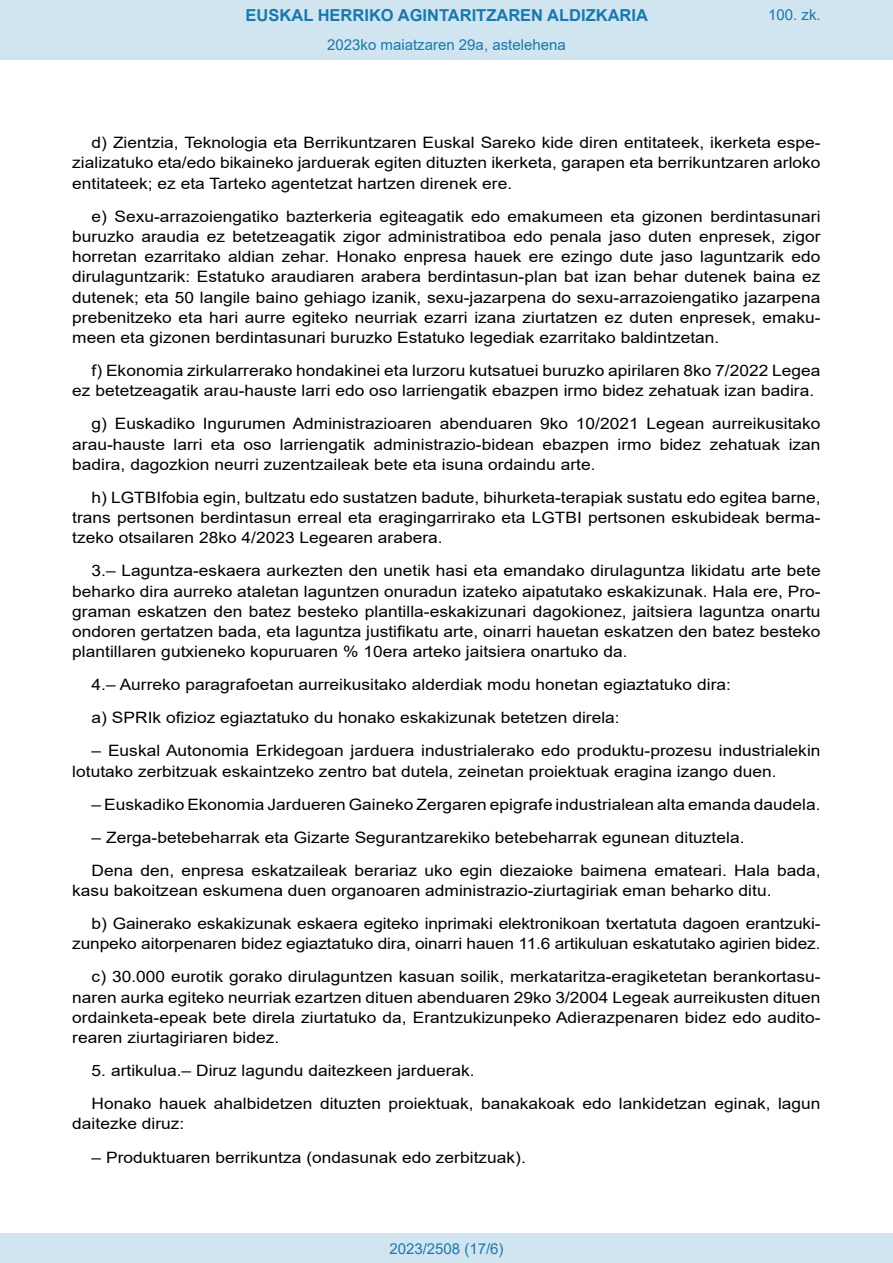
<style>
.page{position:relative;width:893px;height:1263px;background:#fff}
.page>*{position:absolute;margin:0;border:0;box-sizing:border-box;transform-origin:0 0}
.t1{font:700 16.5px "Arial";color:#1879ad}
.BOPVDetalle{font:15.6px/20.2px "Arial";color:#000;text-align:justify;scale:1.11 1}
.Paginacion_Centro{font:15px "Arial";color:#1879ad}
</style>
<div class="page">
<div style="left:0;top:0;width:893px;height:60px;background:#d0e5f0"></div>
<div style="left:0;top:1233px;width:893px;height:30px;background:#d0e5f0"></div>
<p class="t1" style="left:246px;top:3px;width:404px">EUSKAL HERRIKO AGINTARITZAREN ALDIZKARIA</p>
<p class="Paginacion_Centro" style="left:327px;top:35px;width:240px">2023ko maiatzaren 29a, astelehena</p>
<p class="Paginacion_Centro" style="left:768px;top:5px;width:54px">100. zk.</p>
<p class="BOPVDetalle" style="left:72px;top:132px;width:676px;text-indent:19px">d) Zientzia, Teknologia eta Berrikuntzaren Euskal Sareko kide diren entitateek, ikerketa espe&shy;zializatuko eta/edo bikaineko jarduerak egiten dituzten ikerketa, garapen eta berrikuntzaren arloko entitateek; ez eta Tarteko agentetzat hartzen direnek ere.</p>
<p class="BOPVDetalle" style="left:72px;top:206px;width:676px;text-indent:19px">e) Sexu-arrazoiengatiko bazterkeria egiteagatik edo emakumeen eta gizonen berdintasunari buruzko araudia ez betetzeagatik zigor administratiboa edo penala jaso duten enpresek, zigor horretan ezarritako aldian zehar. Honako enpresa hauek ere ezingo dute jaso laguntzarik edo dirulaguntzarik: Estatuko araudiaren arabera berdintasun-plan bat izan behar dutenek baina ez dutenek; eta 50 langile baino gehiago izanik, sexu-jazarpena do sexu-arrazoiengatiko jazarpena prebenitzeko eta hari aurre egiteko neurriak ezarri izana ziurtatzen ez duten enpresek, emaku&shy;meen eta gizonen berdintasunari buruzko Estatuko legediak ezarritako baldintzetan.</p>
<p class="BOPVDetalle" style="left:72px;top:360px;width:676px;text-indent:19px">f) Ekonomia zirkularrerako hondakinei eta lurzoru kutsatuei buruzko apirilaren 8ko 7/2022 Legea ez betetzeagatik arau-hauste larri edo oso larriengatik ebazpen irmo bidez zehatuak izan badira.</p>
<p class="BOPVDetalle" style="left:72px;top:414px;width:676px;text-indent:19px">g) Euskadiko Ingurumen Administrazioaren abenduaren 9ko 10/2021 Legean aurreikusitako arau-hauste larri eta oso larriengatik administrazio-bidean ebazpen irmo bidez zehatuak izan badira, dagozkion neurri zuzentzaileak bete eta isuna ordaindu arte.</p>
<p class="BOPVDetalle" style="left:72px;top:487px;width:676px;text-indent:19px">h) LGTBIfobia egin, bultzatu edo sustatzen badute, bihurketa-terapiak sustatu edo egitea barne, trans pertsonen berdintasun erreal eta eragingarrirako eta LGTBI pertsonen eskubideak berma&shy;tzeko otsailaren 28ko 4/2023 Legearen arabera.</p>
<p class="BOPVDetalle" style="left:72px;top:561px;width:676px;text-indent:19px">3.– Laguntza-eskaera aurkezten den unetik hasi eta emandako dirulaguntza likidatu arte bete beharko dira aurreko ataletan laguntzen onuradun izateko aipatutako eskakizunak. Hala ere, Pro&shy;graman eskatzen den batez besteko plantilla-eskakizunari dagokionez, jaitsiera laguntza onartu ondoren gertatzen bada, eta laguntza justifikatu arte, oinarri hauetan eskatzen den batez besteko plantillaren gutxieneko kopuruaren % 10era arteko jaitsiera onartuko da.</p>
<p class="BOPVDetalle" style="left:92px;top:675px;width:577px">4.– Aurreko paragrafoetan aurreikusitako alderdiak modu honetan egiaztatuko dira:</p>
<p class="BOPVDetalle" style="left:92px;top:708px;width:477px">a) SPRIk ofizioz egiaztatuko du honako eskakizunak betetzen direla:</p>
<p class="BOPVDetalle" style="left:72px;top:741px;width:676px;text-indent:19px">– Euskal Autonomia Erkidegoan jarduera industrialerako edo produktu-prozesu industrialekin lotutako zerbitzuak eskaintzeko zentro bat dutela, zeinetan proiektuak eragina izango duen.</p>
<p class="BOPVDetalle" style="left:92px;top:794px;width:658px">– Euskadiko Ekonomia Jardueren Gaineko Zergaren epigrafe industrialean alta emanda daudela.</p>
<p class="BOPVDetalle" style="left:92px;top:827px;width:590px">– Zerga-betebeharrak eta Gizarte Segurantzarekiko betebeharrak egunean dituztela.</p>
<p class="BOPVDetalle" style="left:72px;top:860px;width:676px;text-indent:19px">Dena den, enpresa eskatzaileak berariaz uko egin diezaioke baimena emateari. Hala bada, kasu bakoitzean eskumena duen organoaren administrazio-ziurtagiriak eman beharko ditu.</p>
<p class="BOPVDetalle" style="left:72px;top:913px;width:676px;text-align:right">b) Gainerako eskakizunak eskaera egiteko inprimaki elektronikoan txertatuta dagoen erantzuki&shy;zunpeko aitorpenaren bidez egiaztatuko dira, oinarri hauen 11.6 artikuluan eskatutako agirien bidez.</p>
<p class="BOPVDetalle" style="left:72px;top:966px;width:676px;text-indent:19px">c) 30.000 eurotik gorako dirulaguntzen kasuan soilik, merkataritza-eragiketetan berankortasu&shy;naren aurka egiteko neurriak ezartzen dituen abenduaren 29ko 3/2004 Legeak aurreikusten dituen ordainketa-epeak bete direla ziurtatuko da, Erantzukizunpeko Adierazpenaren bidez edo audito&shy;rearen ziurtagiriaren bidez.</p>
<p class="BOPVDetalle" style="left:92px;top:1060px;width:347px">5. artikulua.– Diruz lagundu daitezkeen jarduerak.</p>
<p class="BOPVDetalle" style="left:72px;top:1093px;width:676px;text-indent:19px">Honako hauek ahalbidetzen dituzten proiektuak, banakakoak edo lankidetzan eginak, lagun daitezke diruz:</p>
<p class="BOPVDetalle" style="left:92px;top:1147px;width:393px">– Produktuaren berrikuntza (ondasunak edo zerbitzuak).</p>
<p class="Paginacion_Centro" style="left:389px;top:1238px;width:116px">2023/2508 (17/6)</p>
</div>
